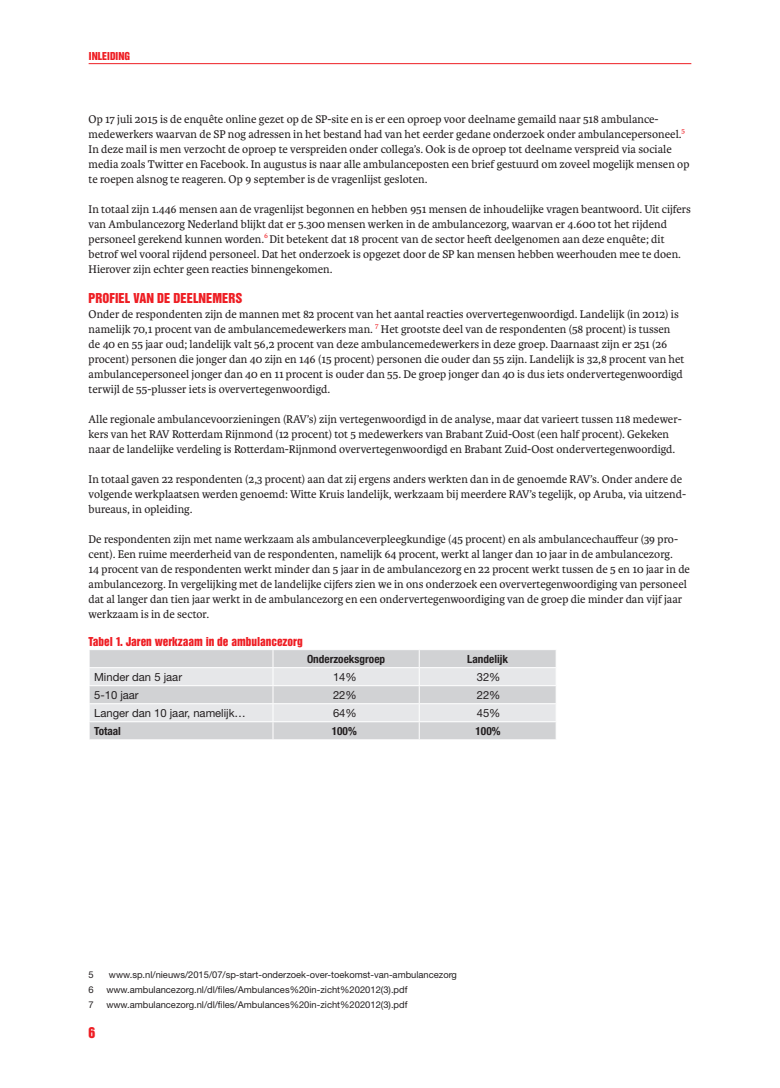
<style>
.page{position:relative;width:780px;height:1088px;background:#fff}
.page>*{position:absolute;margin:0;border:0;box-sizing:border-box;transform-origin:0 0}
.t1{font:13.75px "Helvetica Inserat LT Std";color:#ee1d23}
.t2{font:12.5px "Helvetica Inserat LT Std";color:#ee1d23}
.t3{font:11.88px/15px "Karmina";color:#231f20}
.t4{font:11.25px "Helvetica Neue LT Std";color:#231f20}
.t5{font:700 condensed 11.25px "Helvetica Neue LT Std";color:#231f20}
.t6{font:11.25px "Helvetica Inserat LT Std";color:#ee1d23}
.t7{font:10px "Helvetica Inserat LT Std";color:#ee1d23}
.t8{font:9.38px "Helvetica Neue LT Std";color:#231f20}
</style>
<div class="page">
<hr style="left:89px;top:63px;width:602px;height:1px;background:#ee1d23">
<svg style="left:89px;top:650px;width:467px;height:89px"></svg>
<p class="t7" style="left:89px;top:51px;width:43px">INLEIDING</p>
<p class="t3" style="left:89px;top:112px;width:602px">Op 17 juli 2015 is de enquête online gezet op de SP-site en is er een oproep voor deelname gemaild naar 518 ambulance&shy;medewerkers waarvan de SP nog adressen in het bestand had van het eerder gedane onderzoek onder ambulancepersoneel.<sup>5<br></sup>In deze mail is men verzocht de oproep te verspreiden onder collega’s. Ook is de oproep tot deelname verspreid via sociale media zoals Twitter en Facebook. In augustus is naar alle ambulanceposten een brief gestuurd om zoveel mogelijk mensen op te roepen alsnog te reageren. Op 9 september is de vragenlijst gesloten.</p>
<p class="t3" style="left:89px;top:202px;width:603px">In totaal zijn 1.446 mensen aan de vragenlijst begonnen en hebben 951 mensen de inhoudelijke vragen beantwoord. Uit cijfers van Ambulancezorg Nederland blijkt dat er 5.300 mensen werken in de ambulancezorg, waarvan er 4.600 tot het rijdend personeel gerekend kunnen worden.<sup>6</sup> Dit betekent dat 18 procent van de sector heeft deelgenomen aan deze enquête; dit betrof wel vooral rijdend personeel. Dat het onderzoek is opgezet door de SP kan mensen hebben weerhouden mee te doen.<br>Hierover zijn echter geen reacties binnengekomen.</p>
<p class="t2" style="left:89px;top:290px;width:155px">PROFIEL VAN DE DEELNEMERS</p>
<p class="t3" style="left:89px;top:307px;width:597px">Onder de respondenten zijn de mannen met 82 procent van het aantal reacties oververtegenwoordigd. Landelijk (in 2012) is namelijk 70,1 procent van de ambulancemedewerkers man. <sup>7</sup> Het grootste deel van de respondenten (58 procent) is tussen de 40 en 55 jaar oud; landelijk valt 56,2 procent van deze ambulancemedewerkers in deze groep. Daarnaast zijn er 251 (26 procent) personen die jonger dan 40 zijn en 146 (15 procent) personen die ouder dan 55 zijn. Landelijk is 32,8 procent van het ambulancepersoneel jonger dan 40 en 11 procent is ouder dan 55. De groep jonger dan 40 is dus iets ondervertegenwoordigd terwijl de 55-plusser iets is oververtegenwoordigd.</p>
<p class="t3" style="left:89px;top:412px;width:594px">Alle regionale ambulancevoorzieningen (RAV’s) zijn vertegenwoordigd in de analyse, maar dat varieert tussen 118 medewer&shy;kers van het RAV Rotterdam Rijnmond (12 procent) tot 5 medewerkers van Brabant Zuid-Oost (een half procent). Gekeken naar de landelijke verdeling is Rotterdam-Rijnmond oververtegenwoordigd en Brabant Zuid-Oost ondervertegenwoordigd.</p>
<p class="t3" style="left:89px;top:472px;width:599px">In totaal gaven 22 respondenten (2,3 procent) aan dat zij ergens anders werkten dan in de genoemde RAV’s. Onder andere de volgende werkplaatsen werden genoemd: Witte Kruis landelijk, werkzaam bij meerdere RAV’s tegelijk, op Aruba, via uitzend&shy;bureaus, in opleiding.</p>
<p class="t3" style="left:89px;top:532px;width:603px">De respondenten zijn met name werkzaam als ambulanceverpleegkundige (45 procent) en als ambulancechauffeur (39 pro&shy;cent). Een ruime meerderheid van de respondenten, namelijk 64 procent, werkt al langer dan 10 jaar in de ambulancezorg.<br>14 procent van de respondenten werkt minder dan 5 jaar in de ambulancezorg en 22 procent werkt tussen de 5 en 10 jaar in de ambulancezorg. In vergelijking met de landelijke cijfers zien we in ons onderzoek een oververtegenwoordiging van personeel dat al langer dan tien jaar werkt in de ambulancezorg en een ondervertegenwoordiging van de groep die minder dan vijf jaar werkzaam is in de sector.</p>
<p class="t6" style="left:89px;top:635px;width:215px">Tabel 1. Jaren werkzaam in de ambulancezorg</p>
<p class="t5" style="left:307px;top:652px;width:80px">Onderzoeksgroep</p>
<p class="t5" style="left:467px;top:652px;width:42px">Landelijk</p>
<p class="t4" style="left:94px;top:670px;width:89px">Minder dan 5 jaar</p>
<p class="t4" style="left:333px;top:670px;width:25px">14%</p>
<p class="t4" style="left:476px;top:670px;width:25px">32%</p>
<p class="t4" style="left:94px;top:688px;width:46px">5-10 jaar</p>
<p class="t4" style="left:333px;top:688px;width:25px">22%</p>
<p class="t4" style="left:476px;top:688px;width:25px">22%</p>
<p class="t4" style="left:94px;top:706px;width:153px">Langer dan 10 jaar, namelijk…</p>
<p class="t4" style="left:333px;top:706px;width:25px">64%</p>
<p class="t4" style="left:476px;top:706px;width:25px">45%</p>
<p class="t5" style="left:94px;top:724px;width:28px">Totaal</p>
<p class="t5" style="left:332px;top:724px;width:26px">100%</p>
<p class="t5" style="left:475px;top:724px;width:26px">100%</p>
<p class="t8" style="left:89px;top:969px;width:7px">5</p>
<p class="t8" style="left:109px;top:969px;width:349px">www.sp.nl/nieuws/2015/07/sp-start-onderzoek-over-toekomst-van-ambulancezorg</p>
<p class="t8" style="left:89px;top:984px;width:7px">6</p>
<p class="t8" style="left:106px;top:984px;width:302px">www.ambulancezorg.nl/dl/files/Ambulances%20in-zicht%202012(3).pdf</p>
<p class="t8" style="left:89px;top:999px;width:7px">7</p>
<p class="t8" style="left:106px;top:999px;width:302px">www.ambulancezorg.nl/dl/files/Ambulances%20in-zicht%202012(3).pdf</p>
<p class="t1" style="left:89px;top:1024px;width:8px">6</p>
</div>
